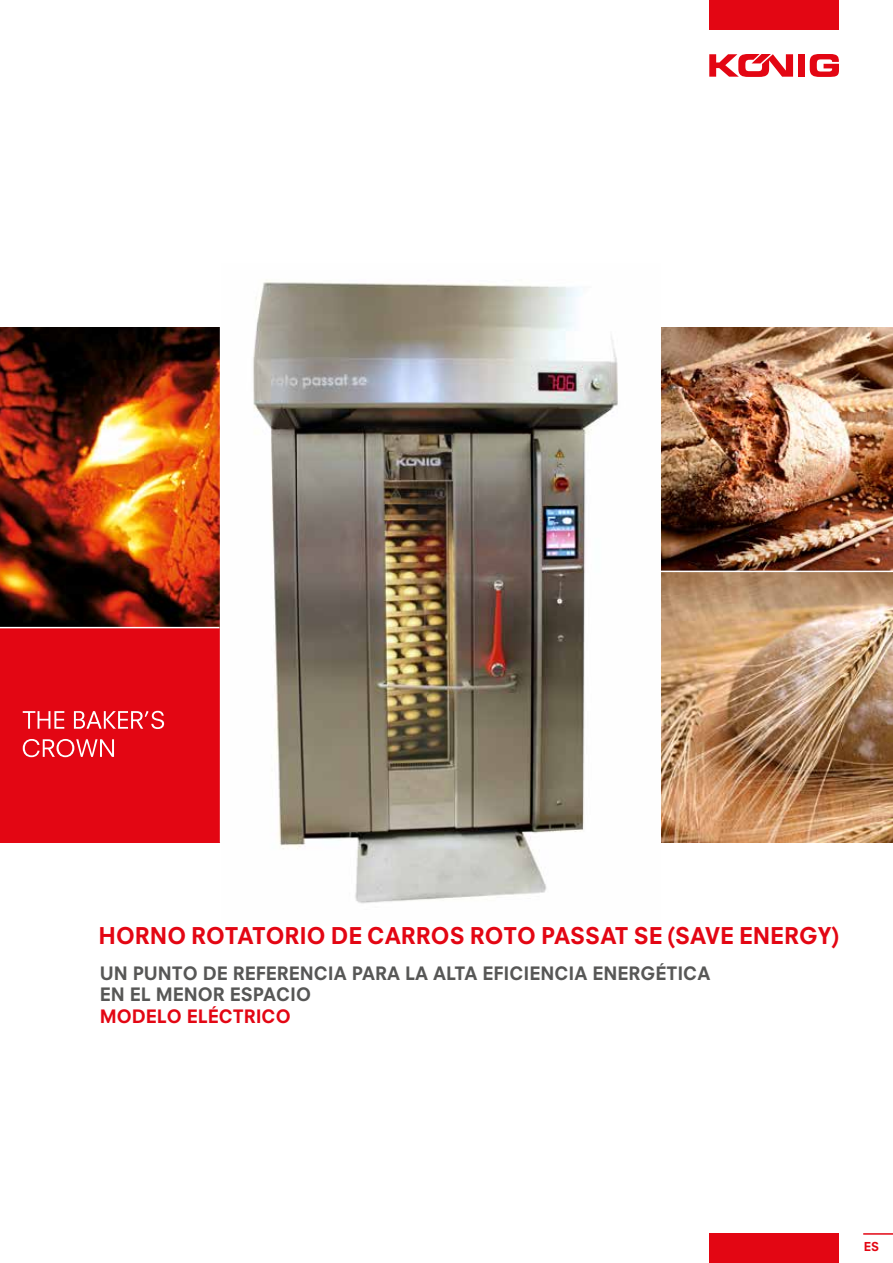
<style>
.page{position:relative;width:893px;height:1263px;background:#fff}
.page>*{position:absolute;margin:0;border:0;box-sizing:border-box;transform-origin:0 0}
.t1{font:800 22.5px "Neuzeit S";color:#e30613}
.t2{font:800 18px/21.6px "Neuzeit S";color:#575756}
.t3{font:800 18px "Neuzeit S";color:#e30613}
.t4{font:800 12px "Neuzeit S";color:#e30613}
</style>
<div class="page">
<hr style="left:863px;top:1233px;width:30px;height:2px;background:#e30613">
<div style="left:709px;top:1233px;width:130px;height:30px;background:#e30613"></div>
<div style="left:709px;top:0;width:130px;height:30px;background:#e30613"></div>
<div style="left:798px;top:54px;width:7px;height:23px;background:#e30613"></div>
<svg style="left:810px;top:54px;width:29px;height:23px"></svg>
<svg style="left:709px;top:54px;width:84px;height:23px"></svg>
<img style="left:0;top:327px;width:220px;height:300px">
<div style="left:0;top:628px;width:220px;height:214px;background:#e30613"></div>
<svg style="left:23px;top:711px;width:41px;height:18px"></svg>
<svg style="left:74px;top:711px;width:90px;height:18px"></svg>
<svg style="left:23px;top:739px;width:91px;height:18px"></svg>
<img style="left:661px;top:328px;width:232px;height:515px">
<hr style="left:647px;top:571px;width:246px;height:1px;background:#fff">
<img style="left:253px;top:280px;width:365px;height:624px">
<p class="t1" style="left:99px;top:921px;width:742px">HORNO ROTATORIO DE CARROS ROTO PASSAT SE (SAVE ENERGY)</p>
<p class="t2" style="left:100px;top:962px;width:612px">UN PUNTO DE REFERENCIA PARA LA ALTA EFICIENCIA ENERGÉTICA<br>EN EL MENOR ESPACIO</p>
<p class="t3" style="left:100px;top:1005px;width:192px">MODELO ELÉCTRICO</p>
<p class="t4" style="left:864px;top:1239px;width:17px">ES</p>
</div>
